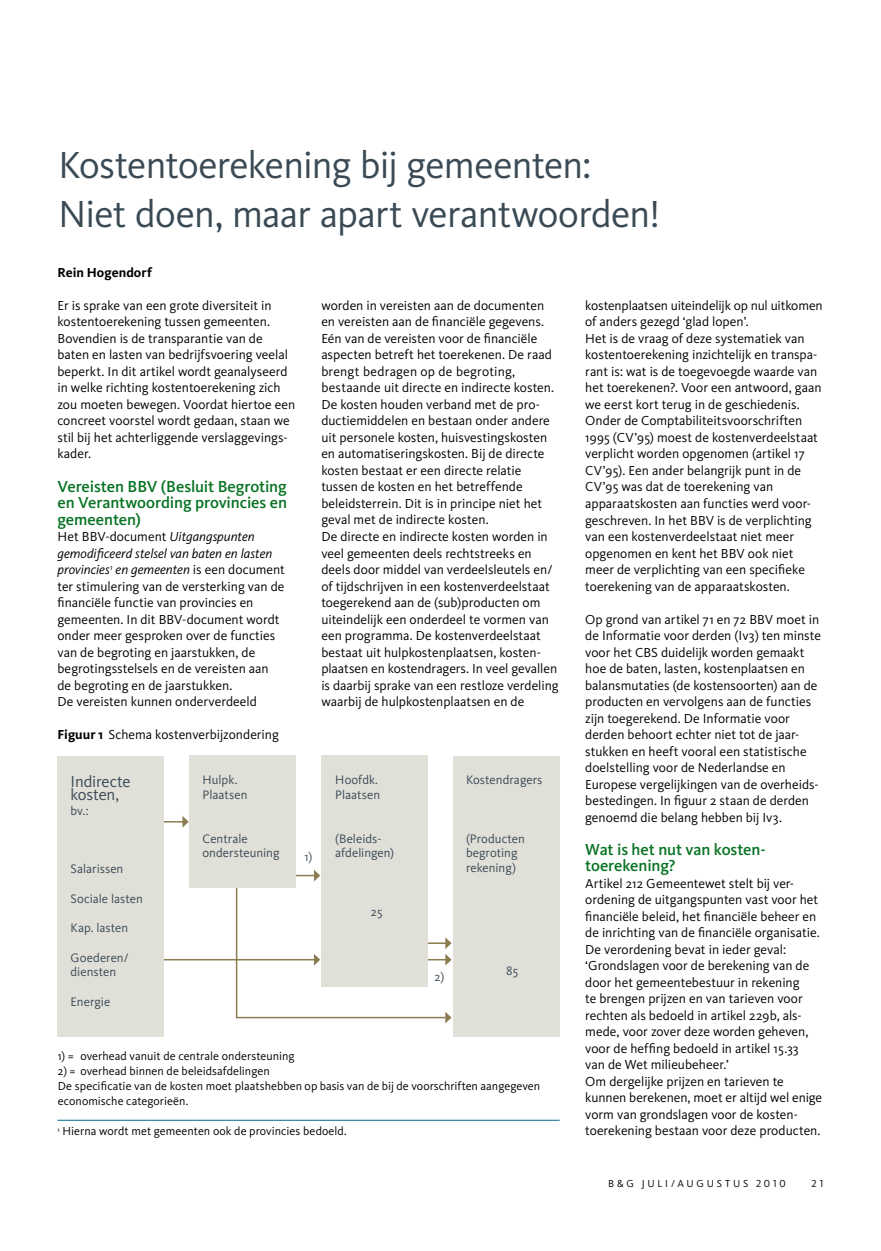
<style>
.page{position:relative;width:881px;height:1251px;background:#fff}
.page>*{position:absolute;margin:0;border:0;box-sizing:border-box;transform-origin:0 0}
.t1{font:39px/49.5px "Kievit";letter-spacing:-.02em;color:#3a4a55}
.t2{font:500 16.5px/16.5px "Kievit";letter-spacing:-.01em;color:#087323;text-align:justify}
.t3{font:16.5px/13.2px "Kievit";letter-spacing:-.01em;color:#3a4a55}
.t4{font:13.5px/16.5px "Kievit";color:#000}
.t5{font:700 13.5px "Kievit";letter-spacing:.005em;color:#000}
.t6{font:12.75px/14.7px "Kievit";color:#3a4a55}
.t7{font:12px/15px "Kievit";letter-spacing:.005em;color:#000}
.t8{font:10.5px "Kievit";letter-spacing:.265em;color:#000}
.t9{font:10.5px "Kievit Regular SC";color:#000}
.s1{font-style:italic}
.s2{font-weight:700}
.s3{font-family:"Kievit Regular SC"}
</style>
<div class="page">
<hr style="left:158px;top:958px;width:156px;height:2px;background:#8a7d51">
<hr style="left:157px;top:820px;width:26px;height:2px;background:#8a7d51">
<svg style="left:182px;top:816px;width:7px;height:11px"></svg>
<svg style="left:235px;top:855px;width:216px;height:168px"></svg>
<hr style="left:57px;top:1119px;width:502px;height:1px;background:#006a8d">
<div style="left:57px;top:755px;width:107px;height:281px;background:#e0dfd8"></div>
<div style="left:189px;top:755px;width:107px;height:132px;background:#e0dfd8"></div>
<div style="left:321px;top:755px;width:106px;height:231px;background:#e0dfd8"></div>
<div style="left:453px;top:755px;width:106px;height:281px;background:#e0dfd8"></div>
<h1 class="t1" style="left:58px;top:139px;width:603px">Kostentoerekening bij gemeenten:<br>Niet doen, maar apart verantwoorden!</h1>
<p class="t5" style="left:57px;top:264px;width:96px">Rein Hogendorf</p>
<p class="t4" style="left:57px;top:297px;width:239px">Er is sprake van een grote diversiteit in kostentoerekening tussen gemeenten.<br>Bovendien is de transparantie van de baten en lasten van bedrijfsvoering veelal beperkt. In dit artikel wordt geanalyseerd in welke richting kostentoerekening zich zou moeten bewegen. Voordat hiertoe een concreet voorstel wordt gedaan, staan we stil bij het achterliggende verslaggevings&shy;kader.</p>
<p class="t2" style="left:57px;top:477px;width:231px">Vereisten BBV (Besluit Begroting en Verantwoording provincies en gemeenten)</p>
<p class="t4" style="left:57px;top:528px;width:229px">Het BBV-document <span class="s1">Uitgangspunten gemodificeerd stelsel van baten en lasten provincies</span><sup>1</sup> <span class="s1">en gemeenten</span> is een document ter stimulering van de versterking van de financiële functie van provincies en gemeenten. In dit BBV-document wordt onder meer gesproken over de functies van de begroting en jaarstukken, de begrotingsstelsels en de vereisten aan de begroting en de jaarstukken.<br>De vereisten kunnen onderverdeeld</p>
<p class="t4" style="left:57px;top:726px;width:223px"><span class="s2">Figuur 1</span> Schema kostenverbijzondering</p>
<p class="t4" style="left:321px;top:297px;width:239px">worden in vereisten aan de documenten en vereisten aan de financiële gegevens.<br>Eén van de vereisten voor de financiële aspecten betreft het toerekenen. De raad brengt bedragen op de begroting, bestaande uit directe en indirecte kosten.<br>De kosten houden verband met de pro&shy;ductiemiddelen en bestaan onder andere uit personele kosten, huisvestingskosten en automatiseringskosten. Bij de directe kosten bestaat er een directe relatie tussen de kosten en het betreffende beleidsterrein. Dit is in principe niet het geval met de indirecte kosten.<br>De directe en indirecte kosten worden in veel gemeenten deels rechtstreeks en deels door middel van verdeelsleutels en/ of tijdschrijven in een kostenverdeelstaat toegerekend aan de (sub)producten om uiteindelijk een onderdeel te vormen van een programma. De kostenverdeelstaat bestaat uit hulpkostenplaatsen, kosten&shy;plaatsen en kostendragers. In veel gevallen is daarbij sprake van een restloze verdeling waarbij de hulpkostenplaatsen en de</p>
<p class="t3" style="left:71px;top:774px;width:62px">Indirecte kosten,</p>
<p class="t6" style="left:71px;top:802px;width:20px">bv.:</p>
<p class="t6" style="left:71px;top:861px;width:54px">Salarissen</p>
<p class="t6" style="left:71px;top:890px;width:74px">Sociale lasten</p>
<p class="t6" style="left:71px;top:920px;width:59px">Kap. lasten</p>
<p class="t6" style="left:71px;top:949px;width:60px">Goederen/ diensten</p>
<p class="t6" style="left:71px;top:993px;width:41px">Energie</p>
<p class="t6" style="left:202px;top:771px;width:46px">Hulpk.<br>Plaatsen</p>
<p class="t6" style="left:202px;top:830px;width:78px">Centrale ondersteuning</p>
<p class="t6" style="left:304px;top:849px;width:9px">1)</p>
<p class="t6" style="left:335px;top:771px;width:46px">Hoofdk.<br>Plaatsen</p>
<p class="t6" style="left:335px;top:830px;width:60px">(Beleids&shy;afdelingen)</p>
<p class="t6" style="left:371px;top:904px;width:13px">25</p>
<p class="t6" style="left:466px;top:771px;width:78px">Kostendragers</p>
<p class="t6" style="left:466px;top:830px;width:60px">(Producten begroting rekening)</p>
<p class="t6" style="left:434px;top:968px;width:11px">2)</p>
<p class="t6" style="left:506px;top:963px;width:13px">85</p>
<p class="t7" style="left:58px;top:1047px;width:238px">1) = overhead vanuit de centrale ondersteuning</p>
<p class="t7" style="left:58px;top:1062px;width:483px">2) = overhead binnen de beleidsafdelingen<br>De specificatie van de kosten moet plaatshebben op basis van de bij de voorschriften aangegeven economische categorieën.</p>
<p class="t7" style="left:57px;top:1123px;width:290px"><sup>1</sup> Hierna wordt met gemeenten ook de provincies bedoeld.</p>
<p class="t4" style="left:585px;top:297px;width:239px">kostenplaatsen uiteindelijk op nul uitkomen of anders gezegd ‘glad lopen’.<br>Het is de vraag of deze systematiek van kostentoerekening inzichtelijk en transpa&shy;rant is: wat is de toegevoegde waarde van het toerekenen?. Voor een antwoord, gaan we eerst kort terug in de geschiedenis.<br>Onder de Comptabiliteitsvoorschriften 1995 (CV’95) moest de kostenverdeelstaat verplicht worden opgenomen (artikel 17<br>CV’95). Een ander belangrijk punt in de CV’95 was dat de toerekening van apparaatskosten aan functies werd voor&shy;geschreven. In het BBV is de verplichting van een kostenverdeelstaat niet meer opgenomen en kent het BBV ook niet meer de verplichting van een specifieke toerekening van de apparaatskosten.</p>
<p class="t4" style="left:585px;top:610px;width:237px">Op grond van artikel 71 en 72 BBV moet in de Informatie voor derden (Iv3) ten minste voor het CBS duidelijk worden gemaakt hoe de baten, lasten, kostenplaatsen en balansmutaties (de kostensoorten) aan de producten en vervolgens aan de functies zijn toegerekend. De Informatie voor derden behoort echter niet tot de jaar&shy;stukken en heeft vooral een statistische doelstelling voor de Nederlandse en Europese vergelijkingen van de overheids&shy;bestedingen. In figuur 2 staan de derden genoemd die belang hebben bij Iv3.</p>
<p class="t2" style="left:585px;top:840px;width:182px">Wat is het nut van kosten&shy;toerekening?</p>
<p class="t4" style="left:585px;top:874px;width:238px">Artikel 212 Gemeentewet stelt bij ver&shy;ordening de uitgangspunten vast voor het financiële beleid, het financiële beheer en de inrichting van de financiële organisatie.<br>De verordening bevat in ieder geval: ‘Grondslagen voor de berekening van de door het gemeentebestuur in rekening<br>te brengen prijzen en van tarieven voor rechten als bedoeld in artikel 229b, als&shy;mede, voor zover deze worden geheven, voor de heffing bedoeld in artikel 15.33<br>van de Wet milieubeheer.’<br>Om dergelijke prijzen en tarieven te kunnen berekenen, moet er altijd wel enige vorm van grondslagen voor de kosten&shy;toerekening bestaan voor deze producten.</p>
<p class="t8" style="left:608px;top:1176px;width:179px">B&amp;G JULI/AUGUSTUS <span class="s3">2010</span></p>
<p class="t9" style="left:811px;top:1176px;width:14px">2 1</p>
</div>
